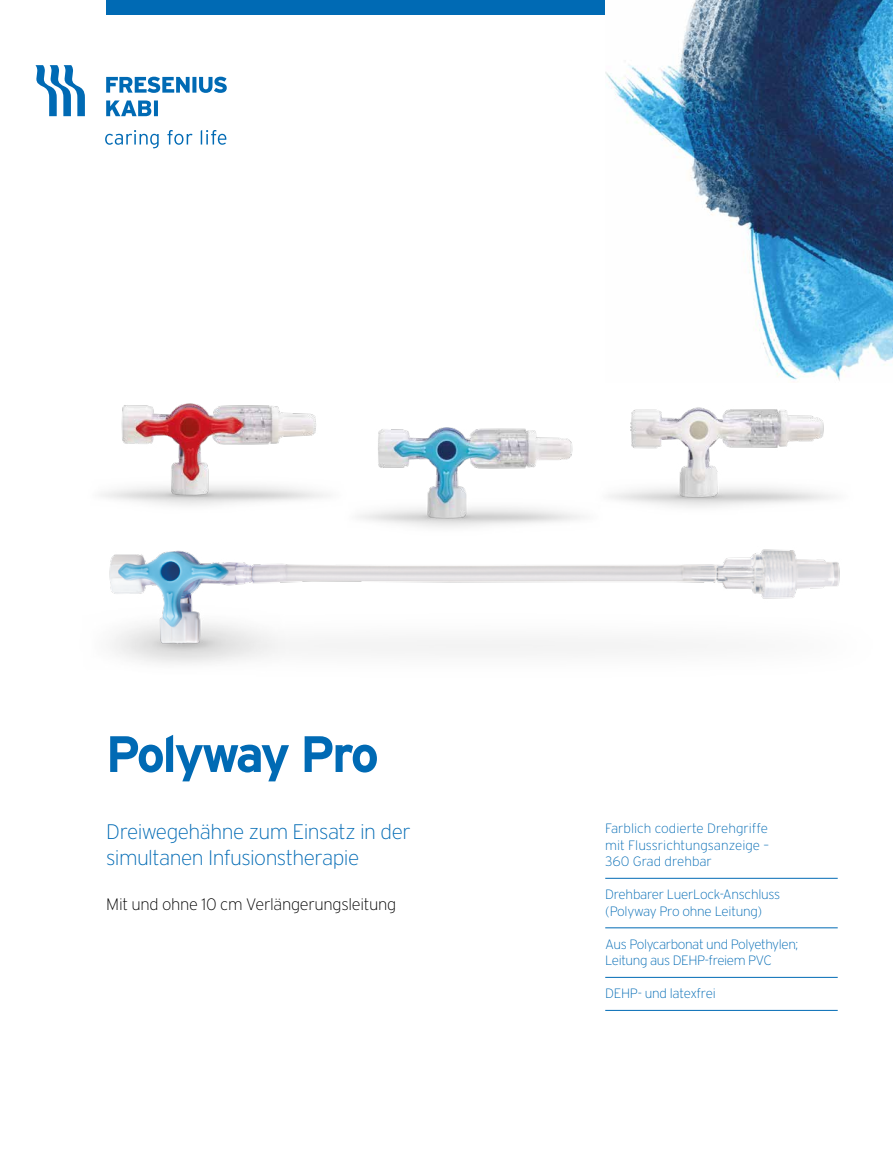
<style>
.page{position:relative;width:893px;height:1168px;background:#fff}
.page>*{position:absolute;margin:0;border:0;box-sizing:border-box;transform-origin:0 0}
.t1{font:700 51px "Interstate";letter-spacing:-.06em;color:#006ab4}
.t2{font:200 21px/25.5px "Interstate";letter-spacing:-.03em;color:#006ab4}
.t3{font:200 16.5px "Interstate";letter-spacing:-.02em;color:#000}
.t4{font:200 13.5px/16.5px "Interstate";letter-spacing:-.02em;color:#006ab4}
</style>
<div class="page">
<div style="left:106px;top:0;width:499px;height:15px;background:#006ab4"></div>
<img style="left:605px;top:0;width:288px;height:381px">
<svg style="left:35px;top:65px;width:50px;height:51px"></svg>
<svg style="left:106px;top:100px;width:52px;height:16px"></svg>
<svg style="left:106px;top:77px;width:121px;height:16px"></svg>
<svg style="left:105px;top:130px;width:121px;height:18px"></svg>
<img style="left:109px;top:549px;width:731px;height:115px">
<hr style="left:605px;top:877px;width:233px;height:1px;background:#006ab4">
<hr style="left:605px;top:927px;width:233px;height:1px;background:#006ab4">
<hr style="left:605px;top:976px;width:233px;height:1px;background:#006ab4">
<hr style="left:605px;top:1009px;width:233px;height:1px;background:#006ab4">
<img style="left:358px;top:427px;width:226px;height:101px">
<img style="left:101px;top:403px;width:226px;height:103px">
<img style="left:609px;top:407px;width:225px;height:101px">
<h1 class="t1" style="left:106px;top:725px;width:275px">Polyway Pro</h1>
<h2 class="t2" style="left:106px;top:818px;width:306px">Dreiwegehähne zum Einsatz in der simultanen Infusionstherapie</h2>
<p class="t3" style="left:106px;top:894px;width:291px">Mit und ohne 10 cm Verlängerungsleitung</p>
<p class="t4" style="left:605px;top:820px;width:165px;text-align:justify">Farblich codierte Drehgriffe mit Flussrichtungsanzeige – 360 Grad drehbar</p>
<p class="t4" style="left:605px;top:885px;width:176px">Drehbarer LuerLock-Anschluss (Polyway Pro ohne Leitung)</p>
<p class="t4" style="left:605px;top:935px;width:195px">Aus Polycarbonat und Polyethylen;<br>Leitung aus DEHP-freiem PVC</p>
<p class="t4" style="left:605px;top:984px;width:112px">DEHP- und latexfrei</p>
</div>
